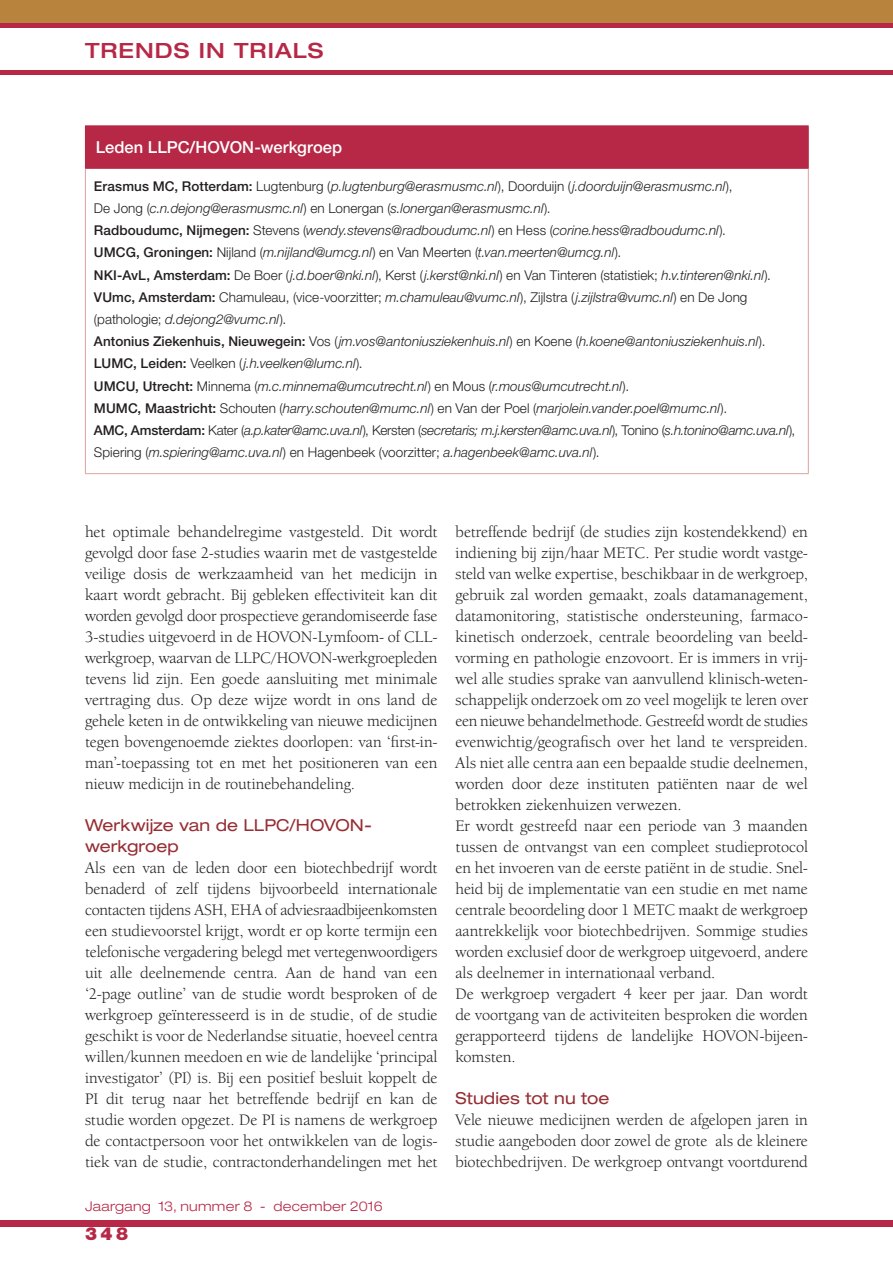
<style>
.page{position:relative;width:893px;height:1263px;background:#fff}
.page>*{position:absolute;margin:0;border:0;box-sizing:border-box;transform-origin:0 0}
.t1{font:500 expanded 21px "Helvetica Neue LT Std";letter-spacing:.05em;color:#b62846}
.t2{font:900 18px "Helvetica Neue LT Std";color:#b62846}
.BODY{font:16.5px/21px "Berkeley Oldstyle IT Cby BT";color:#231f20;text-align:justify}
.Kopje_rood{font:expanded 16.5px "Helvetica Neue LT Std";letter-spacing:.005em;color:#962e33}
.t3{font:500 16.5px "Helvetica Neue LT Std";letter-spacing:.005em;color:#fff}
.t4{font:italic 300 13.5px/22.2px "Helvetica Neue LT Std";letter-spacing:.005em;color:#231f20}
.t5{font:300 13.5px "Helvetica Neue LT Std";letter-spacing:.005em;color:#231f20}
.t6{font:300 expanded 13.5px "Helvetica Neue LT Std";letter-spacing:.02em;color:#b62846}
.s1{font-weight:500;font-style:normal}
.s2{font-style:normal}
.s3{font-weight:500}
.s4{font-style:italic}
</style>
<div class="page">
<div style="left:0;top:0;width:893px;height:23px;background:#b8843d"></div>
<div style="left:0;top:1220px;width:893px;height:7px;background:#b62846"></div>
<hr style="left:0;top:70px;width:893px;height:4px;background:#b62846">
<div style="left:0;top:23px;width:893px;height:5px;background:#b62846"></div>
<div style="left:85px;top:126px;width:723px;height:42px;background:#b62846"></div>
<hr style="left:85px;top:169px;width:1px;height:304px;background:#dba39d">
<hr style="left:808px;top:169px;width:1px;height:304px;background:#dba39d">
<hr style="left:85px;top:473px;width:724px;height:1px;background:#dba39d">
<hr style="left:85px;top:125px;width:724px;height:1px;background:#b62846">
<hr style="left:808px;top:126px;width:1px;height:42px;background:#b62846">
<hr style="left:85px;top:168px;width:724px;height:1px;background:#b62846">
<p class="t1" style="left:85px;top:37px;width:240px">TRENDS IN TRIALS</p>
<p class="t3" style="left:96px;top:137px;width:248px">Leden LLPC/HOVON-werkgroep</p>
<p class="t4" style="left:94px;top:175px;width:640px"><span class="s1">Erasmus MC, Rotterdam:</span> <span class="s2">Lugtenburg (</span>p.lugtenburg@erasmusmc.nl<span class="s2">), Doorduijn (</span>j.doorduijn@erasmusmc.nl<span class="s2">),</span></p>
<p class="t4" style="left:94px;top:197px;width:458px"><span class="s2">De Jong (</span>c.n.dejong@erasmusmc.nl<span class="s2">) en Lonergan (</span>s.lonergan@erasmusmc.nl<span class="s2">).</span></p>
<p class="t4" style="left:94px;top:219px;width:633px"><span class="s1">Radboudumc, Nijmegen:</span> <span class="s2">Stevens (</span>wendy.stevens@radboudumc.nl<span class="s2">) en Hess (</span>corine.hess@radboudumc.nl<span class="s2">).</span></p>
<p class="t4" style="left:94px;top:241px;width:529px"><span class="s1">UMCG, Groningen:</span> <span class="s2">Nijland (</span>m.nijland@umcg.nl<span class="s2">) en Van Meerten (</span>t.van.meerten@umcg.nl<span class="s2">).</span></p>
<p class="t4" style="left:94px;top:263px;width:678px"><span class="s1">NKI-AvL, Amsterdam:</span> <span class="s2">De Boer (</span>j.d.boer@nki.nl<span class="s2">), Kerst (</span>j.kerst@nki.nl<span class="s2">) en Van Tinteren (statistiek;</span> h.v.tinteren@nki.nl<span class="s2">).</span></p>
<p class="t5" style="left:94px;top:289px;width:655px"><span class="s3">VUmc, Amsterdam:</span> Chamuleau, (vice-voorzitter; <span class="s4">m.chamuleau@vumc.nl</span>), Zijlstra (<span class="s4">j.zijlstra@vumc.nl</span>) en De Jong</p>
<p class="t4" style="left:94px;top:308px;width:194px"><span class="s2">(pathologie;</span> d.dejong2@vumc.nl<span class="s2">).</span></p>
<p class="t4" style="left:94px;top:330px;width:673px"><span class="s1">Antonius Ziekenhuis, Nieuwegein:</span> <span class="s2">Vos (</span>jm.vos@antoniusziekenhuis.nl<span class="s2">) en Koene (</span>h.koene@antoniusziekenhuis.nl<span class="s2">).</span></p>
<p class="t4" style="left:94px;top:352px;width:270px"><span class="s1">LUMC, Leiden:</span> <span class="s2">Veelken (</span>j.h.veelken@lumc.nl<span class="s2">).</span></p>
<p class="t4" style="left:94px;top:374px;width:537px"><span class="s1">UMCU, Utrecht:</span> <span class="s2">Minnema (</span>m.c.minnema@umcutrecht.nl<span class="s2">) en Mous (</span>r.mous@umcutrecht.nl<span class="s2">).</span></p>
<p class="t4" style="left:94px;top:397px;width:635px"><span class="s1">MUMC, Maastricht:</span> <span class="s2">Schouten (</span>harry.schouten@mumc.nl<span class="s2">) en Van der Poel (</span>marjolein.vander.poel@mumc.nl<span class="s2">).</span></p>
<p class="t4" style="left:94px;top:419px;width:703px"><span class="s1">AMC, Amsterdam:</span> <span class="s2">Kater (</span>a.p.kater@amc.uva.nl<span class="s2">), Kersten (</span>secretaris; m.j.kersten@amc.uva.nl<span class="s2">), Tonino (</span>s.h.tonino@amc.uva.nl<span class="s2">),<br>Spiering (</span>m.spiering@amc.uva.nl<span class="s2">) en Hagenbeek (voorzitter;</span> a.hagenbeek@amc.uva.nl<span class="s2">).</span></p>
<p class="BODY" style="left:85px;top:521px;width:354px">het optimale behandelregime vastgesteld. Dit wordt gevolgd door fase 2-studies waarin met de vastgestelde veilige dosis de werkzaamheid van het medicijn in kaart wordt gebracht. Bij gebleken effectiviteit kan dit worden gevolgd door prospectieve gerandomiseerde fase 3-studies uitgevoerd in de HOVON-Lymfoom- of CLL&shy;werkgroep, waarvan de LLPC/HOVON-werkgroepleden tevens lid zijn. Een goede aansluiting met minimale vertraging dus. Op deze wijze wordt in ons land de gehele keten in de ontwikkeling van nieuwe medicijnen tegen bovengenoemde ziektes doorlopen: van ‘first-in&shy;man’-toepassing tot en met het positioneren van een nieuw medicijn in de routinebehandeling.</p>
<p class="Kopje_rood" style="left:85px;top:815px;width:288px">Werkwijze van de LLPC/HOVON-</p>
<p class="Kopje_rood" style="left:85px;top:836px;width:95px">werkgroep</p>
<p class="BODY" style="left:85px;top:857px;width:354px">Als een van de leden door een biotechbedrijf wordt benaderd of zelf tijdens bijvoorbeeld internationale contacten tijdens ASH, EHA of adviesraadbijeenkomsten een studievoorstel krijgt, wordt er op korte termijn een telefonische vergadering belegd met vertegenwoordigers uit alle deelnemende centra. Aan de hand van een ‘2-page outline’ van de studie wordt besproken of de werkgroep geïnteresseerd is in de studie, of de studie geschikt is voor de Nederlandse situatie, hoeveel centra willen/kunnen meedoen en wie de landelijke ‘principal investigator’ (PI) is. Bij een positief besluit koppelt de PI dit terug naar het betreffende bedrijf en kan de studie worden opgezet. De PI is namens de werkgroep de contactpersoon voor het ontwikkelen van de logis&shy;tiek van de studie, contractonderhandelingen met het</p>
<p class="t6" style="left:85px;top:1198px;width:299px">Jaargang 13, nummer 8 - december 2016</p>
<p class="t2" style="left:85px;top:1222px;width:44px">348</p>
<p class="BODY" style="left:455px;top:521px;width:354px">betreffende bedrijf (de studies zijn kostendekkend) en indiening bij zijn/haar METC. Per studie wordt vastge&shy;steld van welke expertise, beschikbaar in de werkgroep, gebruik zal worden gemaakt, zoals datamanagement, datamonitoring, statistische ondersteuning, farmaco&shy;kinetisch onderzoek, centrale beoordeling van beeld&shy;vorming en pathologie enzovoort. Er is immers in vrij&shy;wel alle studies sprake van aanvullend klinisch-weten&shy;schappelijk onderzoek om zo veel mogelijk te leren over een nieuwe behandelmethode. Gestreefd wordt de studies evenwichtig/geografisch over het land te verspreiden.<br>Als niet alle centra aan een bepaalde studie deelnemen, worden door deze instituten patiënten naar de wel betrokken ziekenhuizen verwezen.</p>
<p class="BODY" style="left:455px;top:815px;width:354px">Er wordt gestreefd naar een periode van 3 maanden tussen de ontvangst van een compleet studieprotocol en het invoeren van de eerste patiënt in de studie. Snel&shy;heid bij de implementatie van een studie en met name centrale beoordeling door 1 METC maakt de werkgroep aantrekkelijk voor biotechbedrijven. Sommige studies worden exclusief door de werkgroep uitgevoerd, andere als deelnemer in internationaal verband.</p>
<p class="BODY" style="left:455px;top:983px;width:354px">De werkgroep vergadert 4 keer per jaar. Dan wordt de voortgang van de activiteiten besproken die worden gerapporteerd tijdens de landelijke HOVON-bijeen&shy;komsten.</p>
<p class="Kopje_rood" style="left:455px;top:1088px;width:156px">Studies tot nu toe</p>
<p class="BODY" style="left:455px;top:1109px;width:354px">Vele nieuwe medicijnen werden de afgelopen jaren in studie aangeboden door zowel de grote als de kleinere biotechbedrijven. De werkgroep ontvangt voortdurend</p>
</div>
